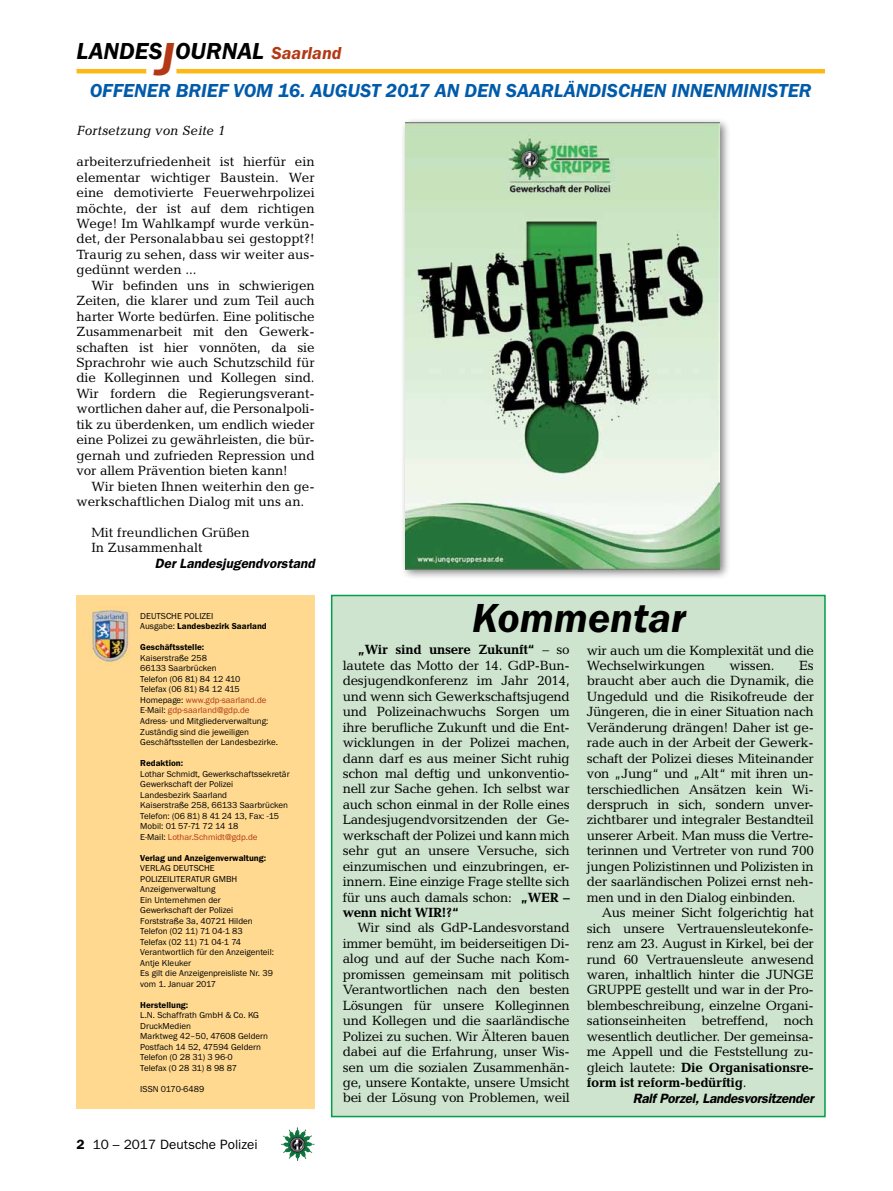
<style>
.page{position:relative;width:893px;height:1191px;background:#fff}
.page>*{position:absolute;margin:0;border:0;box-sizing:border-box;transform-origin:0 0}
.t1{font:italic 600 42px "Franklin Gothic Itc T";color:#000}
.t2{font:italic 600 24px "Franklin Gothic Itc T";color:#000}
.t3{font:italic 600 19.5px "Franklin Gothic Itc T";color:#005baa}
.t4{font:13.5px/15.5px "Candida";letter-spacing:-.02em;color:#000;text-align:justify}
.t5{font:13.5px/15.5px "Candida";color:#000}
.t6{font:italic 600 13.5px "Franklin Gothic";letter-spacing:-.02em;color:#000}
.t7{font:13.5px "Franklin Gothic";color:#000}
.t8{font:italic 600 13.5px "Franklin Gothic";color:#000}
.t9{font:italic 13.5px "Candida";color:#000}
.t10{font:9px/10.5px "Franklin Gothic Itc T";color:#000}
.t11{font:600 9px "Franklin Gothic Itc T";color:#000}
.s1{font-size:48px;color:#b33916}
.s2{font-size:18px;color:#b33916}
.s3{font-weight:600}
.s4{color:#b33916}
.s5{font-weight:700}
</style>
<div class="page">
<hr style="left:77px;top:69px;width:69px;height:4px;background:#fdb913">
<hr style="left:176px;top:69px;width:649px;height:4px;background:#fdb913">
<img style="left:281px;top:1128px;width:16px;height:24px">
<div style="left:331px;top:595px;width:495px;height:522px;background:#cee4cf;border:2px solid #009f47"></div>
<div style="left:77px;top:596px;width:238px;height:513px;background:#ffd990"></div>
<img style="left:88px;top:608px;width:41px;height:56px">
<div style="left:400px;top:117px;width:331px;height:463px;background:#000;opacity:.5"></div>
<img style="left:405px;top:122px;width:314px;height:447px">
<h2 class="t2" style="left:77px;top:37px;width:266px">LANDES<span class="s1">J</span>OURNAL <span class="s2">SAARLAND</span></h2>
<h3 class="t3" style="left:90px;top:79px;width:47px">OFFENER</h3>
<h3 class="t3" style="left:176px;top:79px;width:302px">BRIEF VOM 16. AUGUST 2017 AN DEN</h3>
<h3 class="t3" style="left:506px;top:79px;width:13px">SAARL</h3>
<h3 class="t3" style="left:564px;top:79px;width:120px">ÄNDISCHEN INNEN</h3>
<h3 class="t3" style="left:726px;top:79px;width:74px">MINISTER</h3>
<p class="t9" style="left:77px;top:123px;width:150px">Fortsetzung von Seite 1</p>
<p class="t4" style="left:77px;top:154px;width:240px">arbeiterzufriedenheit ist hierfür ein elementar wichtiger Baustein. Wer eine demotivierte Feuerwehrpolizei möchte, der ist auf dem richtigen Wege! Im Wahlkampf wurde verkün&shy;det, der Personalabbau sei gestoppt?!<br>Traurig zu sehen, dass wir weiter aus&shy;gedünnt werden ...</p>
<p class="t4" style="left:77px;top:277px;width:240px;text-indent:15px">Wir befinden uns in schwierigen Zeiten, die klarer und zum Teil auch harter Worte bedürfen. Eine politische Zusammenarbeit mit den Gewerk&shy;schaften ist hier vonnöten, da sie Sprachrohr wie auch Schutzschild für die Kolleginnen und Kollegen sind.<br>Wir fordern die Regierungsverant&shy;wortlichen daher auf, die Personalpoli&shy;tik zu überdenken, um endlich wieder eine Polizei zu gewährleisten, die bür&shy;gernah und zufrieden Repression und vor allem Prävention bieten kann!</p>
<p class="t5" style="left:77px;top:478px;width:240px;text-indent:15px">Wir bieten Ihnen weiterhin den ge&shy;werkschaftlichen Dialog mit uns an.</p>
<p class="t5" style="left:91px;top:525px;width:160px">Mit freundlichen Grüßen<br>In Zusammenhalt</p>
<p class="t8" style="left:155px;top:555px;width:161px">Der Landesjugendvorstand</p>
<p class="t10" style="left:140px;top:610px;width:128px">DEUTSCHE POLIZEI<br>Ausgabe: <span class="s3">Landesbezirk Saarland</span></p>
<p class="t11" style="left:140px;top:642px;width:65px">Geschäftsstelle:</p>
<p class="t10" style="left:140px;top:652px;width:139px">Kaiserstraße 258<br>66133 Saarbrücken<br>Telefon (06 81) 84 12 410<br>Telefax (06 81) 84 12 415<br>Homepage: <span class="s4">www.gdp-saarland.de<br></span>E-Mail: <span class="s4">gdp-saarland@gdp.de<br></span>Adress- und Mitgliederverwaltung:<br>Zuständig sind die jeweiligen<br>Geschäftsstellen der Landesbezirke.</p>
<p class="t11" style="left:140px;top:757px;width:44px">Redaktion:</p>
<p class="t10" style="left:140px;top:768px;width:151px">Lothar Schmidt, Gewerkschaftssekretär<br>Gewerkschaft der Polizei<br>Landesbezirk Saarland<br>Kaiserstraße 258, 66133 Saarbrücken<br>Telefon: (06 81) 8 41 24 13, Fax: -15<br>Mobil: 01 57-71 72 14 18<br>E-Mail: <span class="s4">Lothar.Schmidt@gdp.de</span></p>
<p class="t11" style="left:140px;top:852px;width:127px">Verlag und Anzeigenverwaltung:</p>
<p class="t10" style="left:140px;top:862px;width:135px">VERLAG DEUTSCHE<br>POLIZEILITERATUR GMBH<br>Anzeigenverwaltung<br>Ein Unternehmen der<br>Gewerkschaft der Polizei<br>Forststraße 3a, 40721 Hilden<br>Telefon (02 11) 71 04-1 83<br>Telefax (02 11) 71 04-1 74<br>Verantwortlich für den Anzeigenteil:<br>Antje Kleuker<br>Es gilt die Anzeigenpreisliste Nr. 39 vom 1. Januar 2017</p>
<p class="t11" style="left:140px;top:999px;width:50px">Herstellung:</p>
<p class="t10" style="left:140px;top:1009px;width:129px">L.N. Schaffrath GmbH &amp; Co. KG<br>DruckMedien<br>Marktweg 42–50, 47608 Geldern<br>Postfach 14 52, 47594 Geldern<br>Telefon (0 28 31) 3 96-0<br>Telefax (0 28 31) 8 98 87</p>
<p class="t10" style="left:140px;top:1083px;width:65px">ISSN 0170-6489</p>
<p class="t7" style="left:77px;top:1136px;width:183px"><span class="s3">2</span> 10 – 2017 Deutsche Polizei</p>
<h1 class="t1" style="left:472px;top:593px;width:215px">KOMMENTAR</h1>
<p class="t4" style="left:587px;top:642px;width:229px">wir auch um die Komplexität und die<br>Wechselwirkungen</p>
<p class="t4" style="left:343px;top:642px;width:229px;text-indent:15px"><span class="s5">„Wir sind unsere Zukunft“</span> – so lautete das Motto der 14. GdP-Bun&shy;desjugendkonferenz im Jahr 2014, und wenn sich Gewerkschaftsjugend und Polizeinachwuchs Sorgen um ihre berufliche Zukunft und die Ent&shy;wicklungen in der Polizei machen, dann darf es aus meiner Sicht ruhig schon mal deftig und unkonventio&shy;nell zur Sache gehen. Ich selbst war auch schon einmal in der Rolle eines Landesjugendvorsitzenden der Ge&shy;werkschaft der Polizei und kann mich sehr gut an unsere Versuche, sich einzumischen und einzubringen, er&shy;innern. Eine einzige Frage stellte sich für uns auch damals schon: <span class="s5">„WER – wenn nicht WIR!?“</span></p>
<p class="t4" style="left:343px;top:920px;width:229px;text-indent:15px">Wir sind als GdP-Landesvorstand immer bemüht, im beiderseitigen Di&shy;alog und auf der Suche nach Kom&shy;promissen gemeinsam mit politisch Verantwortlichen nach den besten Lösungen für unsere Kolleginnen und Kollegen und die saarländische Polizei zu suchen. Wir Älteren bauen dabei auf die Erfahrung, unser Wis&shy;sen um die sozialen Zusammenhän&shy;ge, unsere Kontakte, unsere Umsicht bei der Lösung von Problemen, weil</p>
<p class="t4" style="left:587px;top:657px;width:229px;text-indent:212px">Es braucht aber auch die Dynamik, die Ungeduld und die Risikofreude der Jüngeren, die in einer Situation nach Veränderung drängen! Daher ist ge&shy;rade auch in der Arbeit der Gewerk&shy;schaft der Polizei dieses Miteinander von „Jung“ und „Alt“ mit ihren un&shy;terschiedlichen Ansätzen kein Wi&shy;derspruch in sich, sondern unver&shy;zichtbarer und integraler Bestandteil unserer Arbeit. Man muss die Vertre&shy;terinnen und Vertreter von rund 700 jungen Polizistinnen und Polizisten in der saarländischen Polizei ernst neh&shy;men und in den Dialog einbinden.</p>
<p class="t4" style="left:587px;top:905px;width:229px;text-indent:15px">Aus meiner Sicht folgerichtig hat sich unsere Vertrauensleutekonfe&shy;renz am 23. August in Kirkel, bei der rund 60 Vertrauensleute anwesend waren, inhaltlich hinter die JUNGE GRUPPE gestellt und war in der Pro&shy;blembeschreibung, einzelne Organi&shy;sationseinheiten betreffend, noch wesentlich deutlicher. Der gemeinsa&shy;me Appell und die Feststellung zu&shy;gleich lautete: <span class="s5">Die Organisationsre&shy;form ist reform-bedürftig</span>.</p>
<p class="t6" style="left:633px;top:1090px;width:182px">Ralf Porzel, Landesvorsitzender</p>
<p class="t4" style="left:729px;top:657px;width:47px">wissen.</p>
</div>
